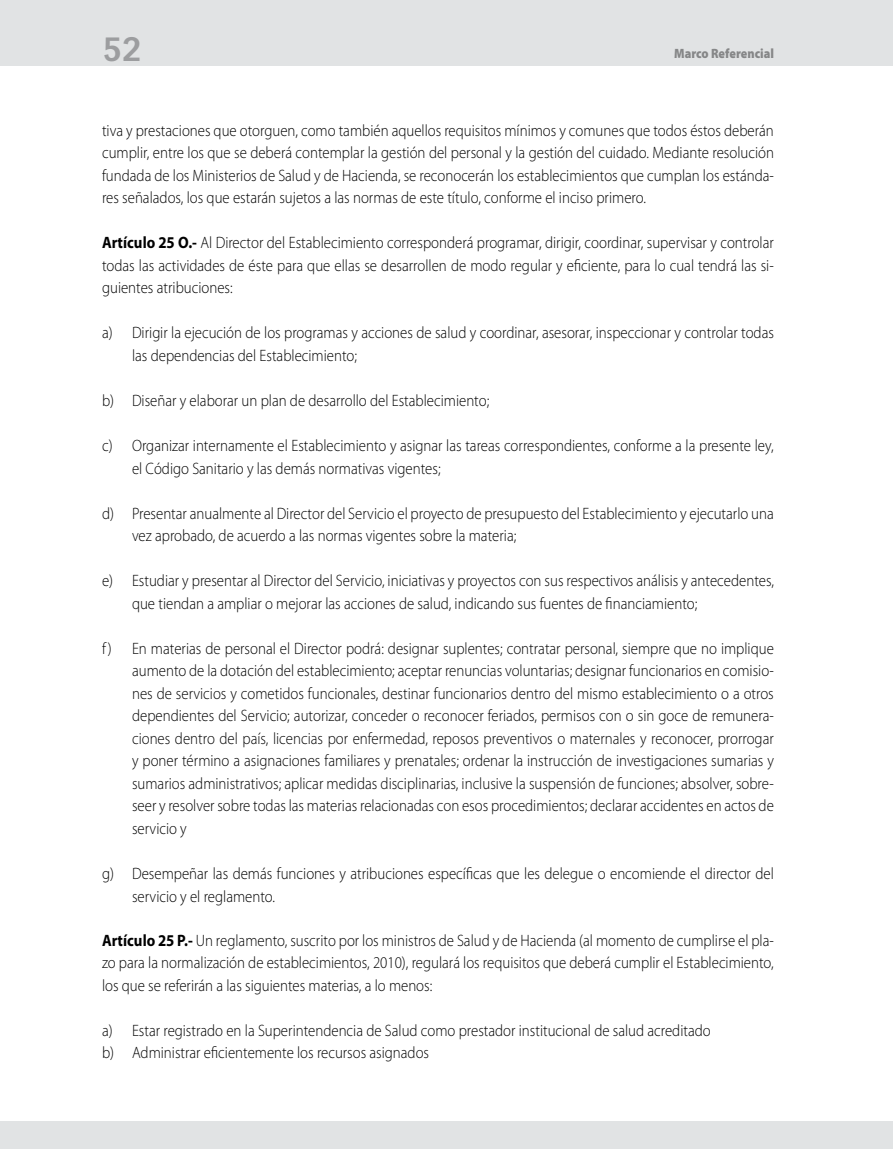
<style>
.page{position:relative;width:893px;height:1149px;background:#fff}
.page>*{position:absolute;margin:0;border:0;box-sizing:border-box;transform-origin:0 0}
.t1{font:700 33px "Vectora LH";color:#9c9d9f}
.t2{font:300 16.5px/22.5px "Myriad Pro";color:#000;scale:.9 1}
.t3{font:900 13.5px "Myriad Pro";color:#868788;scale:.9 1}
.s1{font-weight:700}
</style>
<div class="page">
<div style="left:0;top:0;width:893px;height:66px;background:#e1e3e4"></div>
<div style="left:0;top:1120px;width:893px;height:28px;background:#e1e3e4"></div>
<h1 class="t1" style="left:102px;top:30px;width:41px">52</h1>
<p class="t3" style="left:674px;top:44px;width:112px">Marco Referencial</p>
<p class="t2" style="left:102px;top:119px;width:748px;text-align:justify">tiva y prestaciones que otorguen, como también aquellos requisitos mínimos y comunes que todos éstos deberán cumplir, entre los que se deberá contemplar la gestión del personal y la gestión del cuidado. Mediante resolución fundada de los Ministerios de Salud y de Hacienda, se reconocerán los establecimientos que cumplan los estánda&shy;res señalados, los que estarán sujetos a las normas de este título, conforme el inciso primero.</p>
<p class="t2" style="left:102px;top:231px;width:748px;text-align:justify"><span class="s1">Artículo 25 O.-</span> Al Director del Establecimiento corresponderá programar, dirigir, coordinar, supervisar y controlar todas las actividades de éste para que ellas se desarrollen de modo regular y eficiente, para lo cual tendrá las si&shy;guientes atribuciones:</p>
<p class="t2" style="left:132px;top:321px;width:715px;text-indent:-30px">a) Dirigir la ejecución de los programas y acciones de salud y coordinar, asesorar, inspeccionar y controlar todas las dependencias del Establecimiento;</p>
<p class="t2" style="left:102px;top:389px;width:432px">b) Diseñar y elaborar un plan de desarrollo del Establecimiento;</p>
<p class="t2" style="left:132px;top:434px;width:715px;text-indent:-30px">c) Organizar internamente el Establecimiento y asignar las tareas correspondientes, conforme a la presente ley, el Código Sanitario y las demás normativas vigentes;</p>
<p class="t2" style="left:132px;top:501px;width:715px;text-indent:-30px">d) Presentar anualmente al Director del Servicio el proyecto de presupuesto del Establecimiento y ejecutarlo una vez aprobado, de acuerdo a las normas vigentes sobre la materia;</p>
<p class="t2" style="left:132px;top:569px;width:715px;text-indent:-30px">e) Estudiar y presentar al Director del Servicio, iniciativas y proyectos con sus respectivos análisis y antecedentes, que tiendan a ampliar o mejorar las acciones de salud, indicando sus fuentes de financiamiento;</p>
<p class="t2" style="left:132px;top:636px;width:715px;text-align:justify;text-indent:-30px">f ) En materias de personal el Director podrá: designar suplentes; contratar personal, siempre que no implique aumento de la dotación del establecimiento; aceptar renuncias voluntarias; designar funcionarios en comisio&shy;nes de servicios y cometidos funcionales, destinar funcionarios dentro del mismo establecimiento o a otros dependientes del Servicio; autorizar, conceder o reconocer feriados, permisos con o sin goce de remunera&shy;ciones dentro del país, licencias por enfermedad, reposos preventivos o maternales y reconocer, prorrogar y poner término a asignaciones familiares y prenatales; ordenar la instrucción de investigaciones sumarias y sumarios administrativos; aplicar medidas disciplinarias, inclusive la suspensión de funciones; absolver, sobre&shy;seer y resolver sobre todas las materias relacionadas con esos procedimientos; declarar accidentes en actos de servicio y</p>
<p class="t2" style="left:132px;top:861px;width:715px;text-indent:-30px">g) Desempeñar las demás funciones y atribuciones específicas que les delegue o encomiende el director del servicio y el reglamento.</p>
<p class="t2" style="left:102px;top:928px;width:748px;text-align:justify"><span class="s1">Artículo 25 P.-</span> Un reglamento, suscrito por los ministros de Salud y de Hacienda (al momento de cumplirse el pla&shy;zo para la normalización de establecimientos, 2010), regulará los requisitos que deberá cumplir el Establecimiento, los que se referirán a las siguientes materias, a lo menos:</p>
<p class="t2" style="left:102px;top:1018px;width:678px">a) Estar registrado en la Superintendencia de Salud como prestador institucional de salud acreditado b) Administrar eficientemente los recursos asignados</p>
</div>
